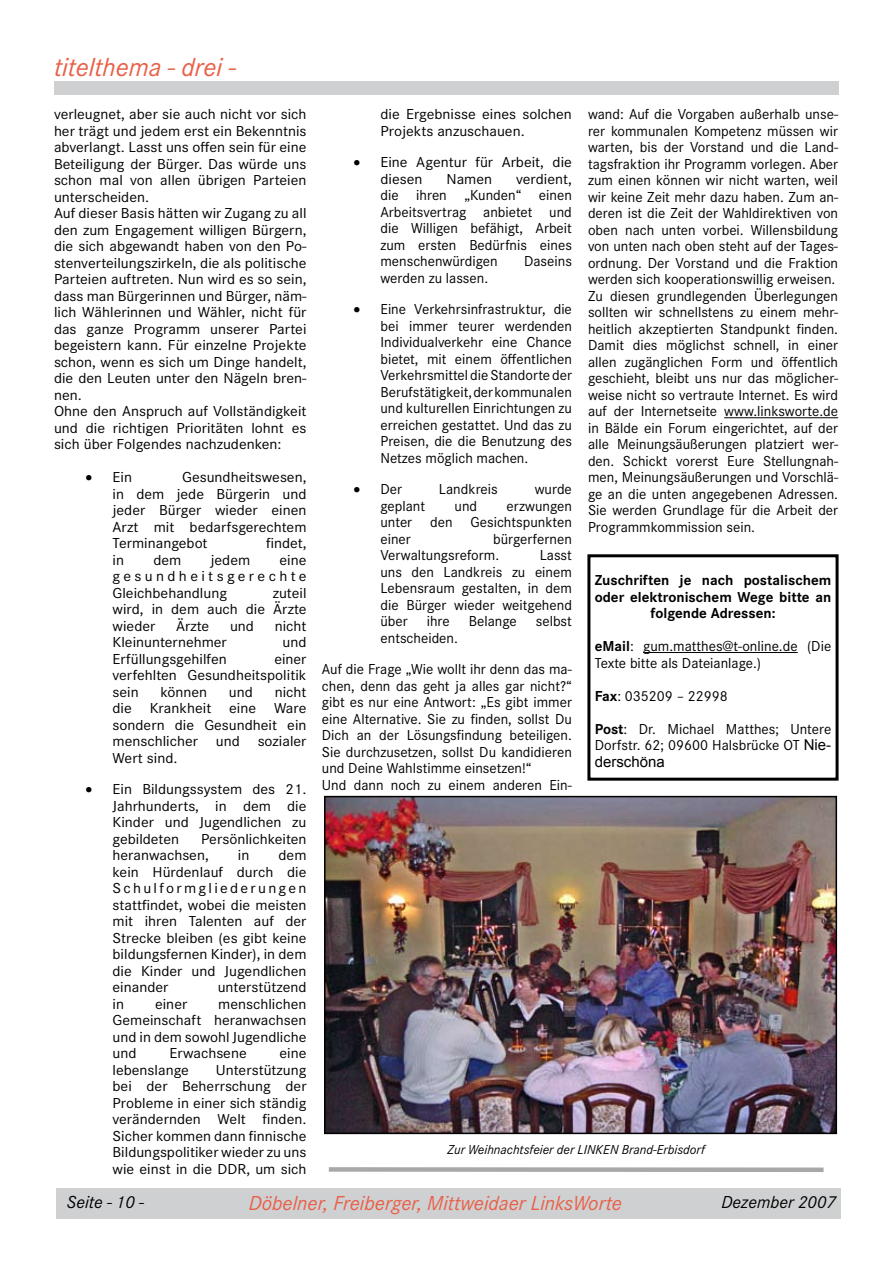
<style>
.page{position:relative;width:893px;height:1263px;background:#fff}
.page>*{position:absolute;margin:0;border:0;box-sizing:border-box;transform-origin:0 0}
.t1{font:italic 27px "Corporate S";color:#e95f47}
.t2{font:italic 21px "Corporate S";color:#e95f47}
.t3{font:italic 18px "Corporate S";color:#000}
.t4{font:15px/16.5px "Corporate S";color:#000}
.t5{font:15px/16.5px "Corporate S";color:#000;text-align:justify;scale:1.06 1}
.t6{font:700 15px/16.5px "Corporate S";color:#000;text-align:center}
.t7{font:15px "Arial";color:#000}
.t8{font:italic 13.5px "Corporate S";color:#000}
.s1{font-weight:700}
.s2{font-family:"Arial"}
</style>
<div class="page">
<div style="left:56px;top:1188px;width:785px;height:30px;background:#cfd0d2"></div>
<div style="left:54px;top:81px;width:785px;height:14px;background:#cfd0d2"></div>
<hr style="left:724px;top:417px;width:114px;height:1px;background:#000">
<hr style="left:643px;top:652px;width:155px;height:1px;background:#000">
<div style="left:587px;top:554px;width:251px;height:227px;border:3px solid #000"></div>
<img style="left:327px;top:799px;width:507px;height:332px">
<div style="left:324px;top:796px;width:513px;height:338px;border:2px solid #000"></div>
<div style="left:329px;top:1167px;width:494px;height:5px;background:#a7a8aa"></div>
<h1 class="t1" style="left:54px;top:52px;width:183px">titelthema - drei -</h1>
<p class="t5" style="left:54px;top:106px;width:240px;text-align:left">verleugnet, aber sie auch nicht vor sich her trägt und jedem erst ein Bekenntnis abverlangt. Lasst uns offen sein für eine Beteiligung der Bürger. Das würde uns schon mal von allen übrigen Parteien unterscheiden.<br>Auf dieser Basis hätten wir Zugang zu all den zum Engagement willigen Bürgern, die sich abgewandt haben von den Po&shy;stenverteilungszirkeln, die als politische Parteien auftreten. Nun wird es so sein, dass man Bürgerinnen und Bürger, näm&shy;lich Wählerinnen und Wähler, nicht für das ganze Programm unserer Partei begeistern kann. Für einzelne Projekte schon, wenn es sich um Dinge handelt, die den Leuten unter den Nägeln bren&shy;nen.<br>Ohne den Anspruch auf Vollständigkeit und die richtigen Prioritäten lohnt es sich über Folgendes nachzudenken:</p>
<p class="t5" style="left:86px;top:469px;width:45px">• Ein</p>
<p class="t5" style="left:113px;top:469px;width:184px;text-indent:70px">Gesundheitswesen, in dem jede Bürgerin und jeder Bürger wieder einen Arzt mit bedarfsgerechtem Terminangebot</p>
<p class="t5" style="left:266px;top:535px;width:40px">findet,</p>
<p class="t5" style="left:113px;top:552px;width:185px;text-indent:167px">eine gesundheitsgerechte Gleichbehandlung</p>
<p class="t5" style="left:113px;top:552px;width:12px">in</p>
<p class="t5" style="left:153px;top:552px;width:28px">dem</p>
<p class="t5" style="left:211px;top:552px;width:39px">jedem</p>
<p class="t5" style="left:113px;top:585px;width:184px;text-indent:160px">zuteil wird, in dem auch die Ärzte wieder</p>
<p class="t5" style="left:176px;top:618px;width:33px">Ärzte</p>
<p class="t5" style="left:230px;top:618px;width:24px">und</p>
<p class="t5" style="left:275px;top:618px;width:32px">nicht</p>
<p class="t5" style="left:113px;top:634px;width:109px">Kleinunternehmer</p>
<p class="t5" style="left:282px;top:634px;width:24px">und</p>
<p class="t5" style="left:113px;top:651px;width:109px">Erfüllungsgehilfen</p>
<p class="t5" style="left:113px;top:651px;width:184px;text-indent:162px">einer verfehlten Gesundheitspolitik sein</p>
<p class="t5" style="left:113px;top:684px;width:184px;text-indent:162px">nicht die Krankheit eine Ware sondern die Gesundheit ein menschlicher und sozialer Wert sind.</p>
<p class="t5" style="left:113px;top:781px;width:184px;text-indent:-27px">• Ein Bildungssystem des 21.<br>Jahrhunderts, in dem die Kinder und Jugendlichen zu gebildeten</p>
<p class="t5" style="left:160px;top:684px;width:46px">können</p>
<p class="t5" style="left:229px;top:684px;width:24px">und</p>
<p class="t5" style="left:113px;top:831px;width:184px;text-indent:89px">Persönlichkeiten heranwachsen,</p>
<p class="t5" style="left:238px;top:847px;width:12px">in</p>
<p class="t5" style="left:113px;top:847px;width:184px;text-indent:166px">dem kein Hürdenlauf durch die Schulformgliederungen stattfindet, wobei die meisten mit ihren Talenten auf der Strecke bleiben (es gibt keine bildungsfernen Kinder), in dem die Kinder und Jugendlichen einander</p>
<p class="t5" style="left:218px;top:979px;width:85px">unterstützend</p>
<p class="t5" style="left:113px;top:996px;width:184px;text-indent:106px">menschlichen Gemeinschaft heranwachsen und in dem sowohl Jugendliche und</p>
<p class="t5" style="left:113px;top:996px;width:12px">in</p>
<p class="t5" style="left:155px;top:996px;width:32px">einer</p>
<p class="t5" style="left:169px;top:1045px;width:75px">Erwachsene</p>
<p class="t5" style="left:280px;top:1045px;width:27px">eine</p>
<p class="t5" style="left:113px;top:1062px;width:74px">lebenslange</p>
<p class="t5" style="left:113px;top:1062px;width:184px;text-indent:103px">Unterstützung bei der Beherrschung der Probleme in einer sich ständig verändernden Welt finden.<br>Sicher kommen dann finnische Bildungspolitiker wieder zu uns wie einst in die DDR, um sich</p>
<p class="t5" style="left:380px;top:106px;width:182px">die Ergebnisse eines solchen<br>Projekts anzuschauen.</p>
<p class="t5" style="left:380px;top:154px;width:182px;text-indent:-27px">• Eine Agentur für Arbeit, die diesen</p>
<p class="t5" style="left:380px;top:171px;width:182px;text-indent:136px">verdient, die ihren „Kunden“ einen Arbeitsvertrag anbietet und die Willigen befähigt, Arbeit zum ersten Bedürfnis eines menschenwürdigen</p>
<p class="t5" style="left:446px;top:171px;width:45px">Namen</p>
<p class="t4" style="left:524px;top:253px;width:49px">Daseins</p>
<p class="t4" style="left:380px;top:270px;width:109px">werden zu lassen.</p>
<p class="t4" style="left:380px;top:301px;width:193px;text-align:justify;text-indent:-27px">• Eine Verkehrsinfrastruktur, die bei immer teurer werdenden Individualverkehr eine Chance bietet, mit einem öffentlichen Verkehrsmittel die Standorte der Berufstätigkeit, der kommunalen und kulturellen Einrichtungen zu erreichen gestattet. Und das zu Preisen, die die Benutzung des Netzes möglich machen.</p>
<p class="t4" style="left:353px;top:481px;width:50px">• Der</p>
<p class="t4" style="left:439px;top:481px;width:60px">Landkreis</p>
<p class="t4" style="left:535px;top:481px;width:39px">wurde</p>
<p class="t4" style="left:380px;top:498px;width:46px">geplant</p>
<p class="t4" style="left:455px;top:498px;width:24px">und</p>
<p class="t4" style="left:380px;top:498px;width:193px;text-align:justify;text-indent:126px">erzwungen unter den Gesichtspunkten einer</p>
<p class="t4" style="left:380px;top:531px;width:193px;text-indent:113px">bürgerfernen<br>Verwaltungsreform.</p>
<p class="t4" style="left:380px;top:547px;width:193px;text-align:justify;text-indent:159px">Lasst uns den Landkreis zu einem Lebensraum gestalten, in dem die Bürger wieder weitgehend über</p>
<p class="t4" style="left:427px;top:613px;width:25px">ihre</p>
<p class="t4" style="left:469px;top:613px;width:49px">Belange</p>
<p class="t4" style="left:536px;top:613px;width:38px">selbst</p>
<p class="t4" style="left:322px;top:622px;width:251px;line-height:31.5px;text-indent:59px">entscheiden.<br>Auf die Frage „Wie wollt ihr denn das ma-</p>
<p class="t4" style="left:322px;top:678px;width:252px">chen, denn das geht ja alles gar nicht?“ gibt es nur eine Antwort: „Es gibt immer eine Alternative. Sie zu finden, sollst Du Dich an der Lösungsfindung beteiligen.<br>Sie durchzusetzen, sollst Du kandidieren und Deine Wahlstimme einsetzen!“<br>Und dann noch zu einem anderen Ein-</p>
<p class="t4" style="left:588px;top:106px;width:252px">wand: Auf die Vorgaben außerhalb unse&shy;rer kommunalen Kompetenz müssen wir warten, bis der Vorstand und die Land&shy;tagsfraktion ihr Programm vorlegen. Aber zum einen können wir nicht warten, weil wir keine Zeit mehr dazu haben. Zum an&shy;deren ist die Zeit der Wahldirektiven von oben nach unten vorbei. Willensbildung von unten nach oben steht auf der Tages&shy;ordnung. Der Vorstand und die Fraktion werden sich kooperationswillig erweisen.<br>Zu diesen grundlegenden Überlegungen sollten wir schnellstens zu einem mehr&shy;heitlich akzeptierten Standpunkt finden.<br>Damit dies möglichst schnell, in einer allen zugänglichen Form und öffentlich geschieht, bleibt uns nur das möglicher&shy;weise nicht so vertraute Internet. Es wird auf der Internetseite www.linksworte.de in Bälde ein Forum eingerichtet, auf der alle Meinungsäußerungen platziert wer&shy;den. Schickt vorerst Eure Stellungnah&shy;men, Meinungsäußerungen und Vorschlä&shy;ge an die unten angegebenen Adressen.<br>Sie werden Grundlage für die Arbeit der Programmkommission sein.</p>
<p class="t6" style="left:595px;top:572px;width:238px">Zuschriften je nach postalischem oder elektronischem Wege bitte an folgende Adressen:</p>
<p class="t4" style="left:595px;top:638px;width:238px"><span class="s1">eMail</span>: gum.matthes@t-online.de (Die<br>Texte bitte als Dateianlage.)</p>
<p class="t4" style="left:595px;top:687px;width:135px"><span class="s1">Fax</span>: 035209 – 22998</p>
<p class="t4" style="left:595px;top:720px;width:238px"><span class="s1">Post</span>: Dr. Michael Matthes; Untere<br>Dorfstr. 62; 09600 Halsbrücke OT <span class="s2">Nie-</span></p>
<p class="t7" style="left:595px;top:751px;width:72px">derschöna</p>
<p class="t8" style="left:447px;top:1142px;width:259px">Zur Weihnachtsfeier der LINKEN Brand-Erbisdorf</p>
<p class="t3" style="left:67px;top:1192px;width:79px">Seite - 10 -</p>
<h2 class="t2" style="left:249px;top:1191px;width:375px">Döbelner, Freiberger, Mittweidaer LinksWorte</h2>
<p class="t3" style="left:721px;top:1192px;width:116px">Dezember 2007</p>
</div>
